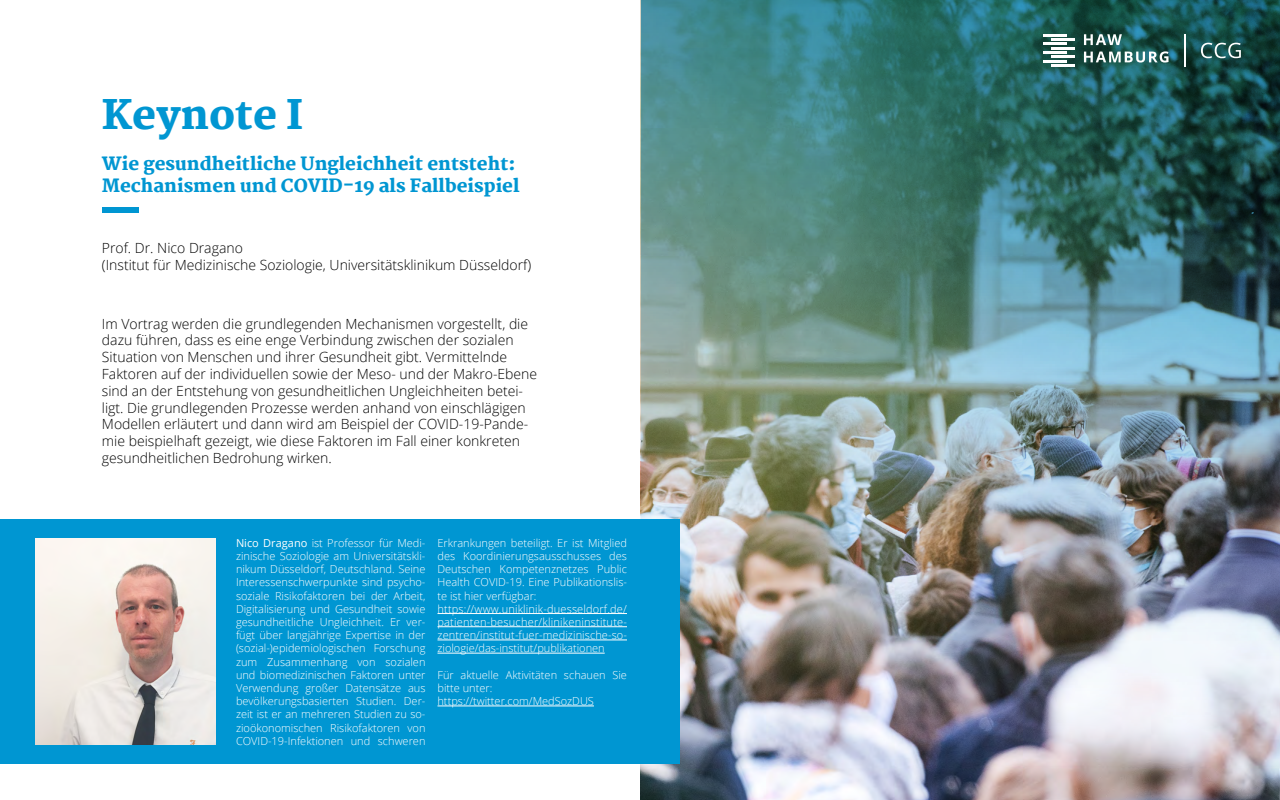
<style>
.page{position:relative;width:1280px;height:800px;background:#fff}
.page>*{position:absolute;margin:0;border:0;box-sizing:border-box;transform-origin:0 0}
.t1{font:800 40px "Martel";color:#0096d2}
.t2{font:800 18px/21.6px "Martel";color:#0096d2}
.t3{font:300 14px/16.8px "Open Sans";color:#000}
.t4{font:300 11px/13.2px "Open Sans";color:#fff}
.s1{font-weight:400}
</style>
<div class="page">
<img style="left:641px;top:0;width:639px;height:800px">
<div style="left:102px;top:207px;width:37px;height:6px;background:#0096d2"></div>
<div style="left:0;top:519px;width:680px;height:245px;background:#0096d2"></div>
<hr style="left:438px;top:613px;width:189px;height:1px;background:#fff">
<hr style="left:438px;top:626px;width:189px;height:1px;background:#fff">
<hr style="left:438px;top:640px;width:189px;height:1px;background:#fff">
<hr style="left:438px;top:653px;width:167px;height:1px;background:#fff">
<hr style="left:438px;top:706px;width:156px;height:1px;background:#fff">
<img style="left:36px;top:538px;width:180px;height:207px">
<hr style="left:1043px;top:34px;width:24px;height:2px;background:#fff">
<hr style="left:1043px;top:43px;width:24px;height:2px;background:#fff">
<hr style="left:1043px;top:52px;width:24px;height:2px;background:#fff">
<hr style="left:1043px;top:60px;width:24px;height:2px;background:#fff">
<hr style="left:1052px;top:65px;width:23px;height:2px;background:#fff">
<svg style="left:1049px;top:21px;width:120px;height:42px"></svg>
<hr style="left:1184px;top:34px;width:1px;height:33px;background:#fff">
<svg style="left:1201px;top:32px;width:52px;height:26px"></svg>
<h1 class="t1" style="left:102px;top:92px;width:202px">Keynote I</h1>
<h2 class="t2" style="left:102px;top:153px;width:419px">Wie gesundheitliche Ungleichheit entsteht:<br>Mechanismen und COVID-19 als Fallbeispiel</h2>
<p class="t3" style="left:102px;top:239px;width:431px">Prof. Dr. Nico Dragano<br>(Institut für Medizinische Soziologie, Universitätsklinikum Düsseldorf)</p>
<p class="t3" style="left:102px;top:315px;width:437px">Im Vortrag werden die grundlegenden Mechanismen vorgestellt, die dazu führen, dass es eine enge Verbindung zwischen der sozialen Situation von Menschen und ihrer Gesundheit gibt. Vermittelnde Faktoren auf der individuellen sowie der Meso- und der Makro-Ebene sind an der Entstehung von gesundheitlichen Ungleichheiten betei&shy;ligt. Die grundlegenden Prozesse werden anhand von einschlägigen Modellen erläutert und dann wird am Beispiel der COVID-19-Pande&shy;mie beispielhaft gezeigt, wie diese Faktoren im Fall einer konkreten gesundheitlichen Bedrohung wirken.</p>
<p class="t4" style="left:236px;top:536px;width:191px;text-align:justify"><span class="s1">Nico Dragano</span> ist Professor für Medi&shy;zinische Soziologie am Universitätskli&shy;nikum Düsseldorf, Deutschland. Seine Interessenschwerpunkte sind psycho&shy;soziale Risikofaktoren bei der Arbeit, Digitalisierung und Gesundheit sowie gesundheitliche Ungleichheit. Er ver&shy;fügt über langjährige Expertise in der (sozial-)epidemiologischen Forschung zum Zusammenhang von sozialen und biomedizinischen Faktoren unter Verwendung großer Datensätze aus bevölkerungsbasierten Studien. Der&shy;zeit ist er an mehreren Studien zu so&shy;zioökonomischen Risikofaktoren von COVID-19-Infektionen und schweren</p>
<p class="t4" style="left:438px;top:536px;width:191px">Erkrankungen beteiligt. Er ist Mitglied des Koordinierungsausschusses des Deutschen Kompetenznetzes Public Health COVID-19. Eine Publikationslis&shy;te ist hier verfügbar: https://www.uniklinik-duesseldorf.de/ patienten-besucher/klinikeninstitute&shy;zentren/institut-fuer-medizinische-so&shy;ziologie/das-institut/publikationen</p>
<p class="t4" style="left:438px;top:668px;width:191px">Für aktuelle Aktivitäten schauen Sie bitte unter: https://twitter.com/MedSozDUS</p>
</div>
